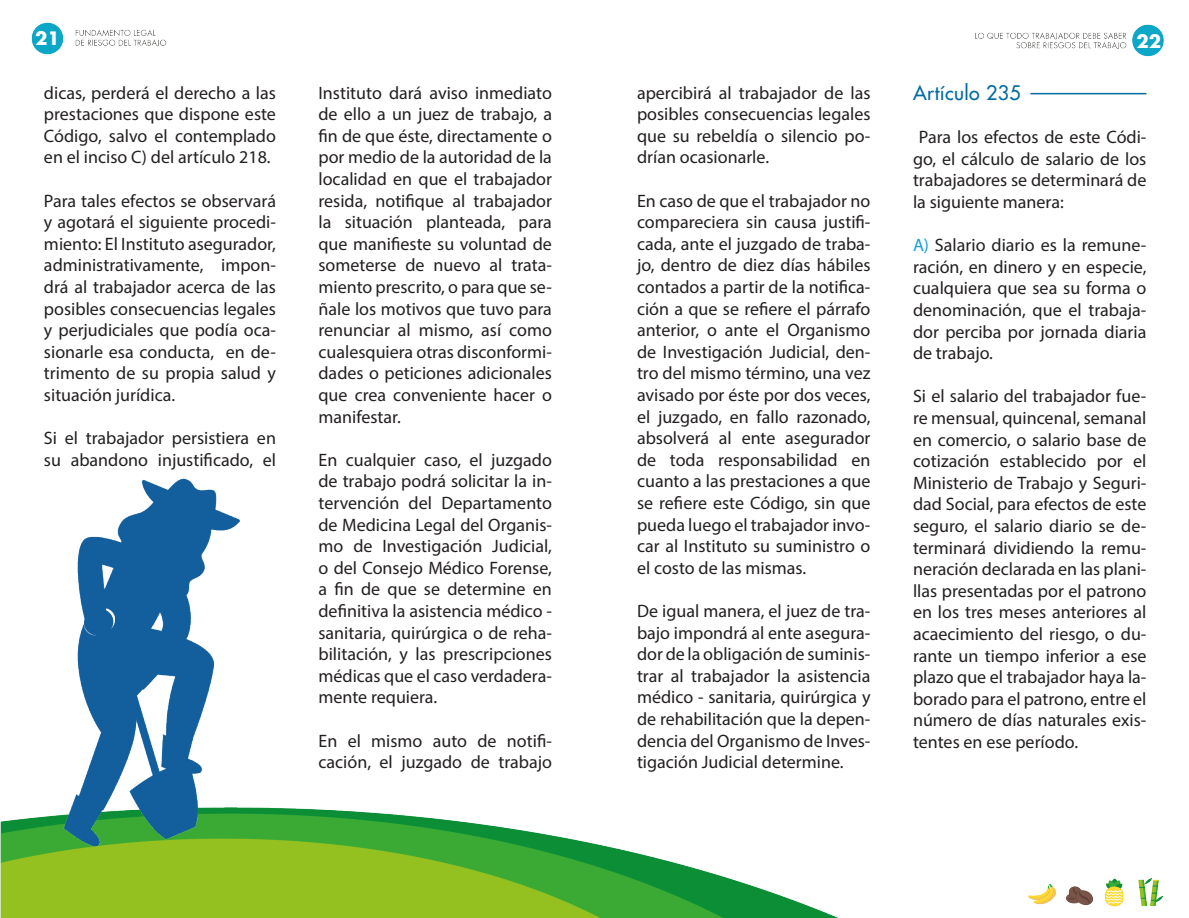
<style>
.page{position:relative;width:1189px;height:918px;background:#fff}
.page>*{position:absolute;margin:0;border:0;box-sizing:border-box;transform-origin:0 0}
.Subtitulos{font:19.5px "Futura";letter-spacing:.02em;color:#006ca0}
.Texto_corrido{font:18px/21.6px "Myriad Pro";color:#231f20;text-align:justify}
.t1{font:700 18px "Futura";color:#fff}
.s1{color:#179dd9}
</style>
<div class="page">
<img style="left:0;top:22px;width:1164px;height:896px">
<hr style="left:1030px;top:93px;width:116px;height:1px;background:#006ca0">
<img style="left:0;top:404px;width:349px;height:476px">
<p class="t1" style="left:35px;top:26px;width:26px">21</p>
<p class="Texto_corrido" style="left:44px;top:81px;width:234px">dicas, perderá el derecho a las prestaciones que dispone este Código, salvo el contemplado en el inciso C) del artículo 218.</p>
<p class="Texto_corrido" style="left:44px;top:189px;width:234px">Para tales efectos se observará y agotará el siguiente procedi&shy;miento: El Instituto asegurador, administrativamente, impon&shy;drá al trabajador acerca de las posibles consecuencias legales y perjudiciales que podía oca&shy;sionarle esa conducta, en de&shy;trimento de su propia salud y situación jurídica.</p>
<p class="Texto_corrido" style="left:44px;top:427px;width:233px">Si el trabajador persistiera en su abandono injustificado, el</p>
<p class="Texto_corrido" style="left:318px;top:81px;width:235px">Instituto dará aviso inmediato de ello a un juez de trabajo, a fin de que éste, directamente o por medio de la autoridad de la localidad en que el trabajador resida, notifique al trabajador la situación planteada, para que manifieste su voluntad de someterse de nuevo al trata&shy;miento prescrito, o para que se&shy;ñale los motivos que tuvo para renunciar al mismo, así como cualesquiera otras disconformi&shy;dades o peticiones adicionales que crea conveniente hacer o manifestar.</p>
<p class="Texto_corrido" style="left:318px;top:449px;width:235px">En cualquier caso, el juzgado de trabajo podrá solicitar la in&shy;tervención del Departamento de Medicina Legal del Organis&shy;mo de Investigación Judicial, o del Consejo Médico Forense, a fin de que se determine en definitiva la asistencia médico - sanitaria, quirúrgica o de reha&shy;bilitación, y las prescripciones médicas que el caso verdadera&shy;mente requiera.</p>
<p class="Texto_corrido" style="left:318px;top:729px;width:235px">En el mismo auto de notifi&shy;cación, el juzgado de trabajo</p>
<p class="Texto_corrido" style="left:637px;top:81px;width:235px">apercibirá al trabajador de las posibles consecuencias legales que su rebeldía o silencio po&shy;drían ocasionarle.</p>
<p class="Texto_corrido" style="left:637px;top:189px;width:235px">En caso de que el trabajador no compareciera sin causa justifi&shy;cada, ante el juzgado de traba&shy;jo, dentro de diez días hábiles contados a partir de la notifica&shy;ción a que se refiere el párrafo anterior, o ante el Organismo de Investigación Judicial, den&shy;tro del mismo término, una vez avisado por éste por dos veces, el juzgado, en fallo razonado, absolverá al ente asegurador de toda responsabilidad en cuanto a las prestaciones a que se refiere este Código, sin que pueda luego el trabajador invo&shy;car al Instituto su suministro o el costo de las mismas.</p>
<p class="Texto_corrido" style="left:637px;top:600px;width:235px">De igual manera, el juez de tra&shy;bajo impondrá al ente asegura&shy;dor de la obligación de suminis&shy;trar al trabajador la asistencia médico - sanitaria, quirúrgica y de rehabilitación que la depen&shy;dencia del Organismo de Inves&shy;tigación Judicial determine.</p>
<p class="t1" style="left:1136px;top:29px;width:26px">22</p>
<p class="Subtitulos" style="left:913px;top:81px;width:109px">Artículo 235</p>
<p class="Texto_corrido" style="left:913px;top:126px;width:235px;text-indent:6px">Para los efectos de este Códi&shy;go, el cálculo de salario de los trabajadores se determinará de la siguiente manera:</p>
<p class="Texto_corrido" style="left:913px;top:234px;width:235px"><span class="s1">A)</span> Salario diario es la remune&shy;ración, en dinero y en especie, cualquiera que sea su forma o denominación, que el trabaja&shy;dor perciba por jornada diaria de trabajo.</p>
<p class="Texto_corrido" style="left:913px;top:385px;width:235px">Si el salario del trabajador fue&shy;re mensual, quincenal, semanal en comercio, o salario base de cotización establecido por el Ministerio de Trabajo y Seguri&shy;dad Social, para efectos de este seguro, el salario diario se de&shy;terminará dividiendo la remu&shy;neración declarada en las plani&shy;llas presentadas por el patrono en los tres meses anteriores al acaecimiento del riesgo, o du&shy;rante un tiempo inferior a ese plazo que el trabajador haya la&shy;borado para el patrono, entre el número de días naturales exis&shy;tentes en ese período.</p>
</div>
